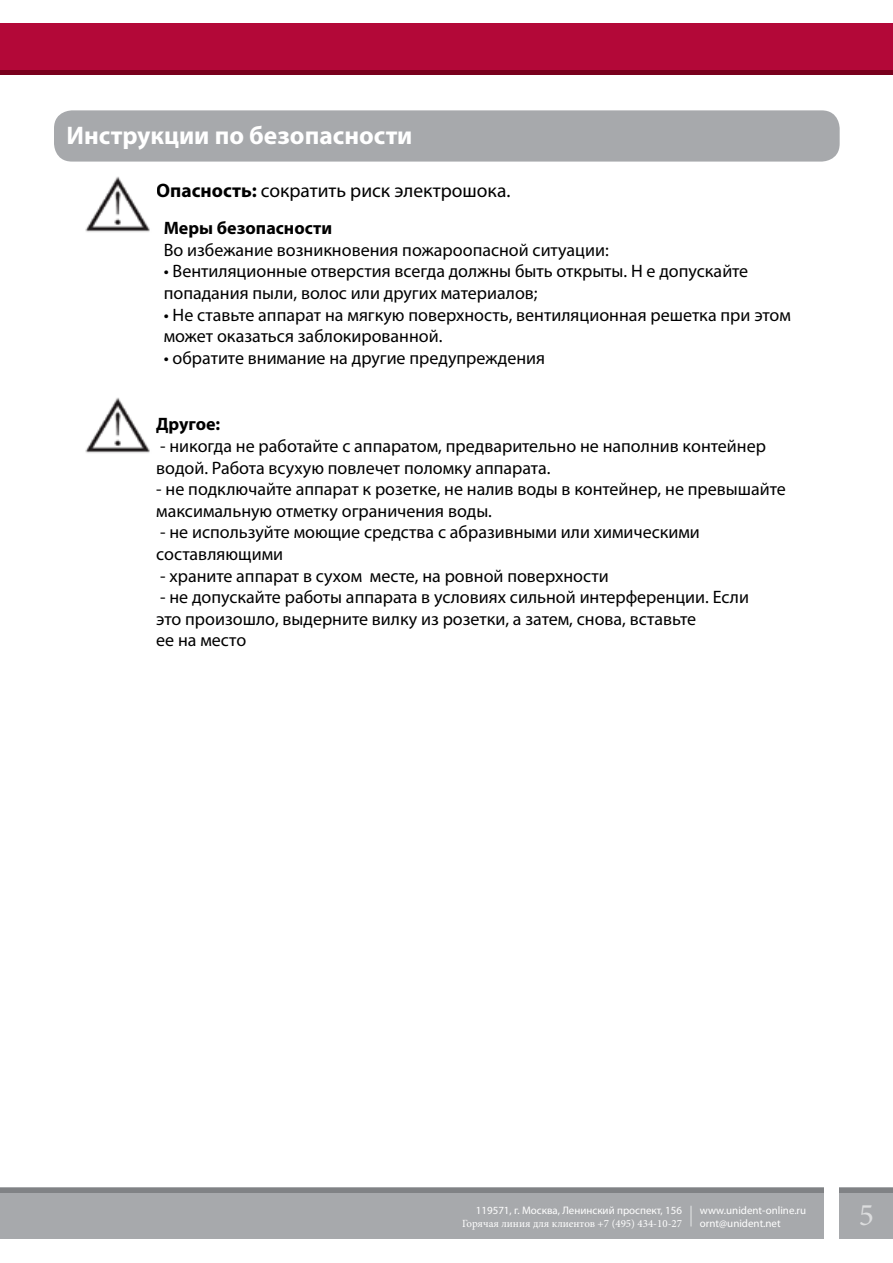
<style>
.page{position:relative;width:893px;height:1263px;background:#fff}
.page>*{position:absolute;margin:0;border:0;box-sizing:border-box;transform-origin:0 0}
.t1{font:31.5px "Minion Pro";color:#dcddde}
.t2{font:700 25.5px "Myriad Pro";color:#fff}
.t3{font:19.5px "Myriad Pro";color:#000}
.t4{font:18px/21.6px "Myriad Pro";color:#000}
.t5{font:700 18px "Myriad Pro";color:#000}
.t6{font:10.95px/13.2px "Myriad Pro";color:#fff}
.t7{font:10.95px "Minion Pro";color:#fff}
.s1{font-weight:700}
</style>
<div class="page">
<div style="left:0;top:24px;width:893px;height:51px;background:#b30838"></div>
<div style="left:0;top:1188px;width:823px;height:51px;background:#a7a9ac"></div>
<hr style="left:0;top:1188px;width:823px;height:4px;background:#808285">
<div style="left:840px;top:1188px;width:53px;height:51px;background:#a7a9ac"></div>
<hr style="left:0;top:71px;width:893px;height:4px;background:#79001d">
<hr style="left:690px;top:1206px;width:2px;height:20px;background:#d1d3d4">
<hr style="left:840px;top:1188px;width:53px;height:4px;background:#808285">
<div style="left:54px;top:110px;width:786px;height:52px;background:#a7a9ac;border-radius:18px"></div>
<img style="left:85px;top:176px;width:65px;height:56px">
<img style="left:85px;top:397px;width:65px;height:56px">
<h2 class="t2" style="left:67px;top:118px;width:347px">Инструкции по безопасности</h2>
<p class="t3" style="left:156px;top:178px;width:356px"><span class="s1">Опасность:</span> сократить риск электрошока.</p>
<p class="t5" style="left:164px;top:216px;width:170px">Меры безопасности</p>
<p class="t4" style="left:164px;top:239px;width:447px">Во избежание возникновения пожароопасной ситуации:</p>
<p class="t4" style="left:164px;top:260px;width:586px">• Вентиляционные отверстия всегда должны быть открыты. Н е допускайте попадания пыли, волос или других материалов;</p>
<p class="t4" style="left:164px;top:304px;width:629px">• Не ставьте аппарат на мягкую поверхность, вентиляционная решетка при этом может оказаться заблокированной.</p>
<p class="t4" style="left:164px;top:347px;width:383px">• обратите внимание на другие предупреждения</p>
<p class="t5" style="left:156px;top:413px;width:66px">Другое:</p>
<p class="t4" style="left:156px;top:435px;width:611px">- никогда не работайте с аппаратом, предварительно не наполнив контейнер водой. Работа всухую повлечет поломку аппарата.</p>
<p class="t4" style="left:156px;top:478px;width:631px">- не подключайте аппарат к розетке, не налив воды в контейнер, не превышайте максимальную отметку ограничения воды.</p>
<p class="t4" style="left:156px;top:521px;width:545px">- не используйте моющие средства с абразивными или химическими составляющими</p>
<p class="t4" style="left:160px;top:564px;width:450px">- храните аппарат в сухом месте, на ровной поверхности</p>
<p class="t4" style="left:156px;top:586px;width:594px">- не допускайте работы аппарата в условиях сильной интерференции. Если это произошло, выдерните вилку из розетки, а затем, снова, вставьте<br>ее на место</p>
<p class="t6" style="left:476px;top:1203px;width:208px">119571, г. Москва, Ленинский проспект, 156</p>
<p class="t7" style="left:462px;top:1216px;width:221px">Горячая линия для клиентов +7 (495) 434-10-27</p>
<p class="t6" style="left:700px;top:1203px;width:108px">www.unident-online.ru ornt@unident.net</p>
<h1 class="t1" style="left:859px;top:1194px;width:17px">5</h1>
</div>
